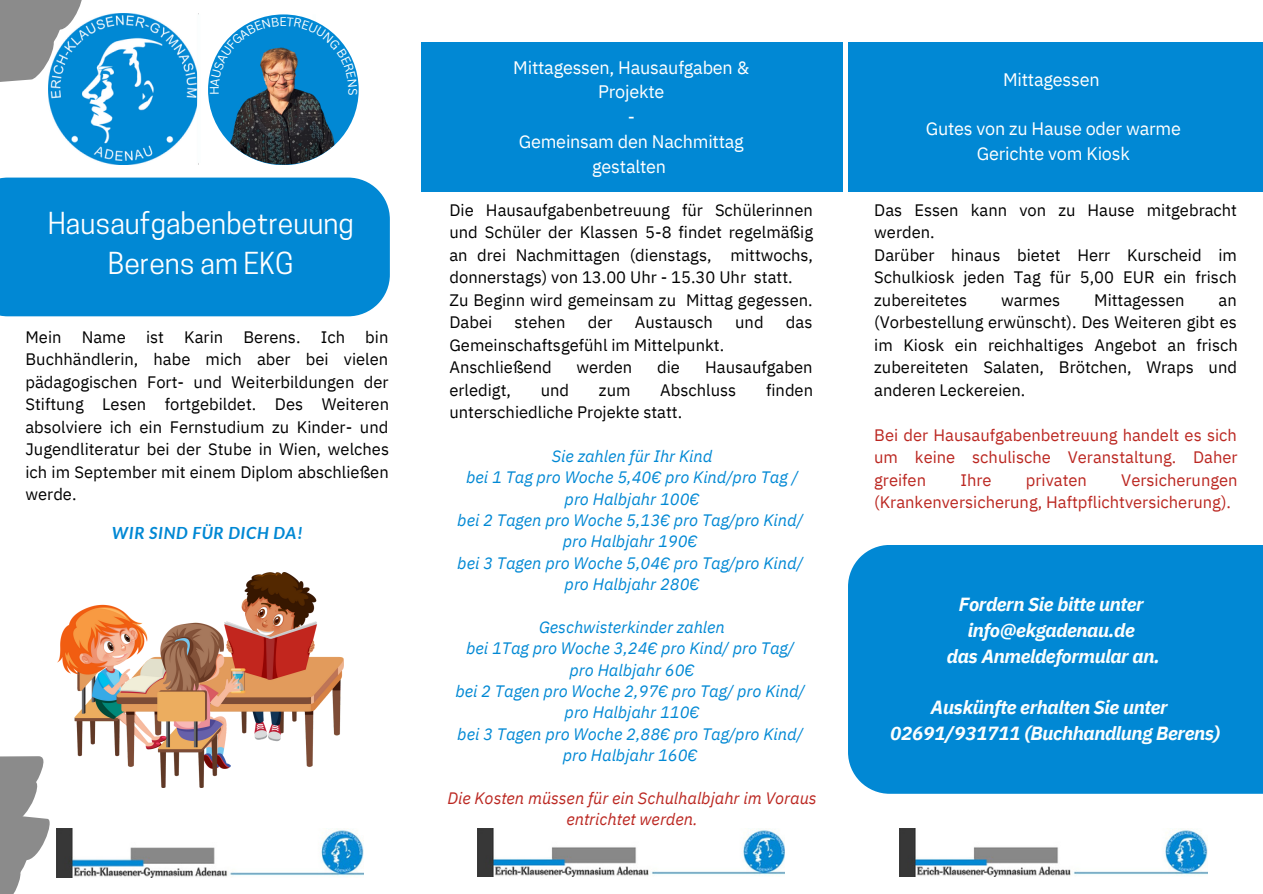
<style>
.page{position:relative;width:1263px;height:894px;background:#fff}
.page>*{position:absolute;margin:0;border:0;box-sizing:border-box;transform-origin:0 0}
.t1{font:28.5px/39.6px "Cooper Hewitt";color:#fff;text-align:center}
.t2{font:italic 700 18.9px "IBM Plex Sans";letter-spacing:-.02em;color:#fbfefe}
.t3{font:18px/24.8px "IBM Plex Sans";letter-spacing:-.01em;color:#fff;text-align:center}
.t4{font:italic 700 16.8px "Lato";letter-spacing:.045em;color:#0188d4}
.t5{font:16.5px/22.5px "IBM Plex Sans";color:#000;text-align:justify}
.t6{font:italic 16.5px "IBM Plex Sans";letter-spacing:-.005em;color:#0188d4}
.t7{font:16.5px/22.5px "IBM Plex Sans";color:#bb2721;text-align:justify}
.t8{font:italic 16.5px/21.3px "IBM Plex Sans";letter-spacing:-.005em;color:#bb2721;text-align:center}
.t9{font:12.15px "Canva Sans";color:#fbfefe}
</style>
<div class="page">
<img style="left:56px;top:828px;width:307px;height:48px">
<img style="left:49px;top:14px;width:150px;height:151px">
<img style="left:58px;top:572px;width:286px;height:215px">
<img style="left:900px;top:828px;width:307px;height:48px">
<div style="left:0;top:177px;width:390px;height:139px;background:#0188d4"></div>
<div style="left:421px;top:42px;width:422px;height:150px;background:#0188d4"></div>
<div style="left:848px;top:545px;width:415px;height:248px;background:#0188d4"></div>
<hr style="left:312px;top:14px;width:4px;height:87px;background:#fbfefe">
<div style="left:848px;top:42px;width:415px;height:150px;background:#0188d4"></div>
<svg style="left:0;top:0;width:89px;height:104px"></svg>
<svg style="left:0;top:756px;width:50px;height:137px"></svg>
<img style="left:478px;top:828px;width:307px;height:48px">
<img style="left:207px;top:13px;width:152px;height:152px;border-radius:50%">
<hr style="left:197px;top:14px;width:4px;height:149px;background:#fbfefe">
<svg style="left:210px;top:17px;width:69px;height:69px"></svg>
<svg style="left:287px;top:17px;width:70px;height:78px"></svg>
<p class="t9" style="left:206px;top:95px;width:11px;rotate:-90deg">H</p>
<p class="t9" style="left:279px;top:13px;width:9px">E</p>
<p class="t1" style="left:48px;top:207px;width:307px">Hausaufgabenbetreuung<br>Berens am EKG</p>
<p class="t5" style="left:25px;top:325px;width:365px">Mein Name ist Karin Berens. Ich bin Buchhändlerin, habe mich aber bei vielen pädagogischen Fort- und Weiterbildungen der Stiftung Lesen fortgebildet. Des Weiteren absolviere ich ein Fernstudium zu Kinder- und Jugendliteratur bei der Stube in Wien, welches ich im September mit einem Diplom abschließen werde.</p>
<p class="t4" style="left:112px;top:522px;width:192px">WIR SIND FÜR DICH DA!</p>
<p class="t3" style="left:513px;top:54px;width:237px">Mittagessen, Hausaufgaben &amp;<br>Projekte</p>
<p class="t3" style="left:628px;top:104px;width:9px">-</p>
<p class="t3" style="left:519px;top:129px;width:227px">Gemeinsam den Nachmittag gestalten</p>
<p class="t5" style="left:449px;top:198px;width:365px">Die Hausaufgabenbetreuung für Schülerinnen und Schüler der Klassen 5-8 findet regelmäßig an drei Nachmittagen (dienstags, mittwochs, donnerstags) von 13.00 Uhr - 15.30 Uhr statt.</p>
<p class="t5" style="left:449px;top:288px;width:365px">Zu Beginn wird gemeinsam zu Mittag gegessen.<br>Dabei</p>
<p class="t5" style="left:515px;top:311px;width:52px">stehen</p>
<p class="t5" style="left:588px;top:311px;width:26px">der</p>
<p class="t5" style="left:635px;top:311px;width:79px">Austausch</p>
<p class="t5" style="left:735px;top:311px;width:30px">und</p>
<p class="t5" style="left:786px;top:311px;width:28px">das</p>
<p class="t5" style="left:449px;top:333px;width:276px">Gemeinschaftsgefühl im Mittelpunkt.</p>
<p class="t5" style="left:449px;top:356px;width:104px">Anschließend</p>
<p class="t5" style="left:576px;top:356px;width:57px">werden</p>
<p class="t5" style="left:657px;top:356px;width:24px">die</p>
<p class="t5" style="left:705px;top:356px;width:109px">Hausaufgaben</p>
<p class="t5" style="left:449px;top:378px;width:63px">erledigt,</p>
<p class="t5" style="left:541px;top:378px;width:30px">und</p>
<p class="t5" style="left:599px;top:378px;width:33px">zum</p>
<p class="t5" style="left:660px;top:378px;width:78px">Abschluss</p>
<p class="t5" style="left:766px;top:378px;width:48px">finden</p>
<p class="t5" style="left:449px;top:400px;width:234px">unterschiedliche Projekte statt.</p>
<p class="t6" style="left:552px;top:444px;width:162px">Sie zahlen für Ihr Kind</p>
<p class="t6" style="left:466px;top:466px;width:333px">bei 1 Tag pro Woche 5,40€ pro Kind/pro Tag /</p>
<p class="t6" style="left:565px;top:487px;width:136px">pro Halbjahr 100€</p>
<p class="t6" style="left:457px;top:509px;width:347px">bei 2 Tagen pro Woche 5,13€ pro Tag/pro Kind/</p>
<p class="t6" style="left:563px;top:530px;width:136px">pro Halbjahr 190€</p>
<p class="t6" style="left:457px;top:551px;width:347px">bei 3 Tagen pro Woche 5,04€ pro Tag/pro Kind/</p>
<p class="t6" style="left:565px;top:573px;width:136px">pro Halbjahr 280€</p>
<p class="t6" style="left:539px;top:615px;width:187px">Geschwisterkinder zahlen</p>
<p class="t6" style="left:466px;top:637px;width:329px">bei 1Tag pro Woche 3,24€ pro Kind/ pro Tag/</p>
<p class="t6" style="left:569px;top:658px;width:126px">pro Halbjahr 60€</p>
<p class="t6" style="left:455px;top:680px;width:351px">bei 2 Tagen pro Woche 2,97€ pro Tag/ pro Kind/</p>
<p class="t6" style="left:565px;top:701px;width:136px">pro Halbjahr 110€</p>
<p class="t6" style="left:457px;top:722px;width:347px">bei 3 Tagen pro Woche 2,88€ pro Tag/pro Kind/</p>
<p class="t6" style="left:563px;top:744px;width:136px">pro Halbjahr 160€</p>
<p class="t8" style="left:447px;top:786px;width:371px">Die Kosten müssen für ein Schulhalbjahr im Voraus entrichtet werden.</p>
<p class="t3" style="left:1003px;top:67px;width:98px">Mittagessen</p>
<p class="t3" style="left:926px;top:116px;width:257px">Gutes von zu Hause oder warme<br>Gerichte vom Kiosk</p>
<p class="t5" style="left:874px;top:198px;width:364px">Das Essen kann von zu Hause mitgebracht werden.</p>
<p class="t5" style="left:874px;top:243px;width:364px">Darüber hinaus bietet Herr Kurscheid im Schulkiosk jeden Tag für 5,00 EUR ein frisch zubereitetes</p>
<p class="t5" style="left:1001px;top:288px;width:61px">warmes</p>
<p class="t5" style="left:1094px;top:288px;width:92px">Mittagessen</p>
<p class="t5" style="left:874px;top:288px;width:365px;text-indent:344px">an (Vorbestellung erwünscht). Des Weiteren gibt es im Kiosk ein reichhaltiges Angebot an frisch zubereiteten Salaten, Brötchen, Wraps und anderen Leckereien.</p>
<p class="t7" style="left:874px;top:423px;width:365px">Bei der Hausaufgabenbetreuung handelt es sich um keine schulische Veranstaltung. Daher greifen</p>
<p class="t7" style="left:874px;top:468px;width:365px;text-indent:247px">Versicherungen (Krankenversicherung, Haftpflichtversicherung).</p>
<p class="t7" style="left:960px;top:468px;width:33px">Ihre</p>
<p class="t7" style="left:1026px;top:468px;width:63px">privaten</p>
<p class="t2" style="left:959px;top:591px;width:186px">Fordern Sie bitte unter</p>
<p class="t2" style="left:968px;top:617px;width:168px">info@ekgadenau.de</p>
<p class="t2" style="left:947px;top:643px;width:215px">das Anmeldeformular an.</p>
<p class="t2" style="left:931px;top:694px;width:238px">Auskünfte erhalten Sie unter</p>
<p class="t2" style="left:890px;top:720px;width:332px">02691/931711 (Buchhandlung Berens)</p>
</div>
